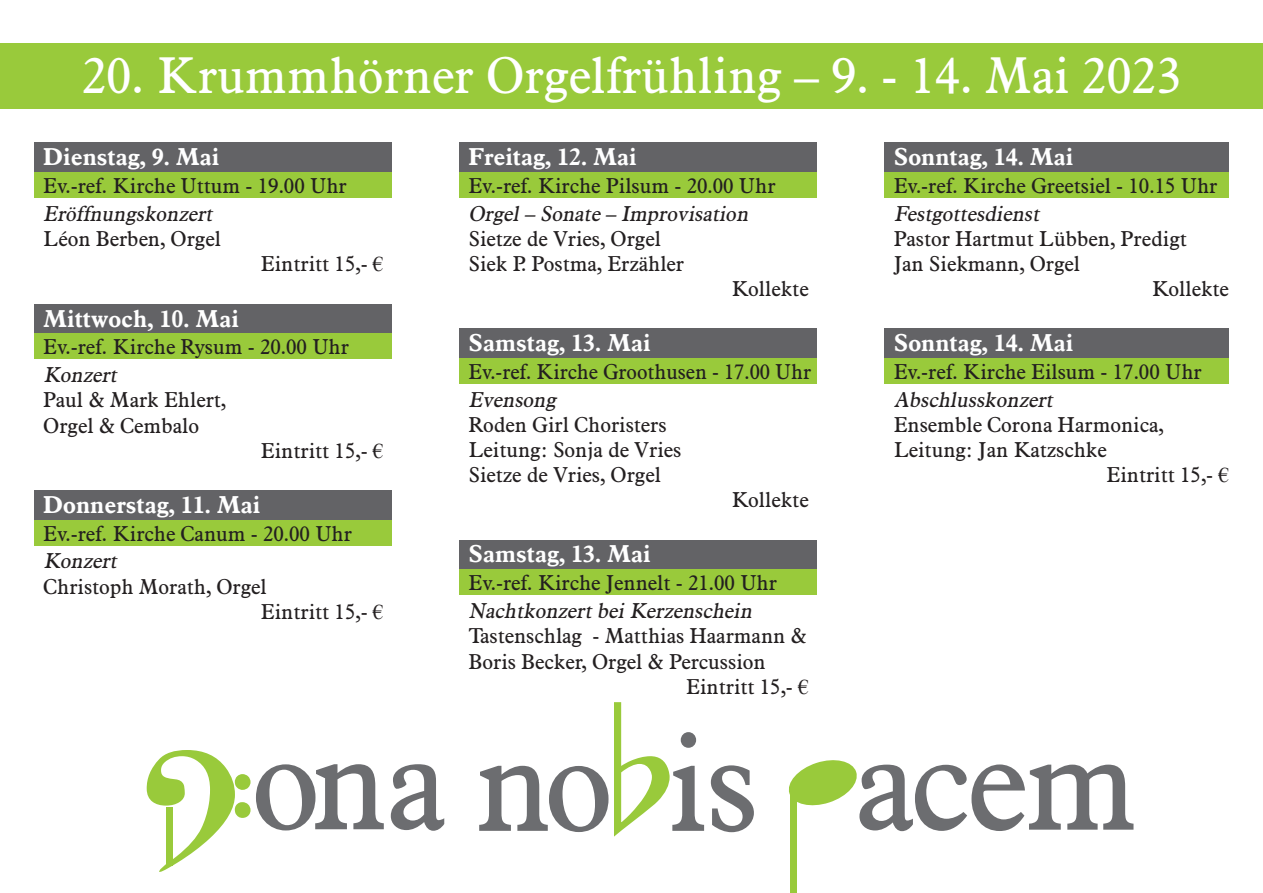
<style>
.page{position:relative;width:1263px;height:893px;background:#fff}
.page>*{position:absolute;margin:0;border:0;box-sizing:border-box;transform-origin:0 0}
.t1{font:50.4px "Aldine 721 BT";color:#fff}
.t2{font:700 24px "Aldine 721 BT";color:#fff}
.t3{font:21px/25.2px "Aldine 721 BT";color:#231f20}
.t4{font:italic 21px "Aldine 721 BT";color:#231f20}
.s1{font-family:"Times New Roman"}
</style>
<div class="page">
<svg style="left:479px;top:702px;width:275px;height:135px"></svg>
<svg style="left:146px;top:750px;width:298px;height:122px"></svg>
<div style="left:166px;top:807px;width:6px;height:59px;background:#99ca3b"></div>
<svg style="left:788px;top:760px;width:345px;height:71px"></svg>
<div style="left:790px;top:785px;width:7px;height:108px;background:#99ca3b"></div>
<div style="left:0;top:43px;width:1263px;height:65px;background:#99ca3b"></div>
<div style="left:34px;top:142px;width:357px;height:30px;background:#636366"></div>
<div style="left:459px;top:142px;width:357px;height:30px;background:#636366"></div>
<div style="left:884px;top:142px;width:345px;height:30px;background:#636366"></div>
<div style="left:34px;top:304px;width:357px;height:30px;background:#636366"></div>
<div style="left:459px;top:328px;width:357px;height:30px;background:#636366"></div>
<div style="left:884px;top:328px;width:345px;height:30px;background:#636366"></div>
<div style="left:34px;top:490px;width:357px;height:30px;background:#636366"></div>
<div style="left:459px;top:540px;width:357px;height:30px;background:#636366"></div>
<div style="left:34px;top:172px;width:357px;height:26px;background:#99ca3b"></div>
<div style="left:459px;top:172px;width:357px;height:26px;background:#99ca3b"></div>
<div style="left:884px;top:172px;width:345px;height:26px;background:#99ca3b"></div>
<div style="left:34px;top:334px;width:357px;height:25px;background:#99ca3b"></div>
<div style="left:459px;top:358px;width:357px;height:25px;background:#99ca3b"></div>
<div style="left:884px;top:358px;width:345px;height:25px;background:#99ca3b"></div>
<div style="left:34px;top:520px;width:357px;height:25px;background:#99ca3b"></div>
<div style="left:459px;top:570px;width:357px;height:25px;background:#99ca3b"></div>
<h1 class="t1" style="left:82px;top:44px;width:1101px">20. Krummhörner Orgelfrühling – 9. - 14. Mai 2023</h1>
<p class="t2" style="left:43px;top:142px;width:178px">Dienstag, 9. Mai</p>
<p class="t2" style="left:468px;top:142px;width:170px">Freitag, 12. Mai</p>
<p class="t2" style="left:894px;top:142px;width:181px">Sonntag, 14. Mai</p>
<p class="t3" style="left:43px;top:173px;width:305px">Ev.-ref. Kirche Uttum - 19.00 Uhr</p>
<p class="t3" style="left:468px;top:173px;width:309px">Ev.-ref. Kirche Pilsum - 20.00 Uhr</p>
<p class="t3" style="left:894px;top:173px;width:325px">Ev.-ref. Kirche Greetsiel - 10.15 Uhr</p>
<p class="t4" style="left:43px;top:201px;width:175px">Eröffnungskonzert</p>
<p class="t3" style="left:43px;top:226px;width:179px">Léon Berben, Orgel</p>
<p class="t2" style="left:43px;top:303px;width:197px">Mittwoch, 10. Mai</p>
<p class="t3" style="left:261px;top:251px;width:124px">Eintritt 15,- <span class="s1">€</span></p>
<p class="t3" style="left:43px;top:334px;width:307px">Ev.-ref. Kirche Rysum - 20.00 Uhr</p>
<p class="t4" style="left:43px;top:362px;width:79px">Konzert</p>
<p class="t3" style="left:43px;top:387px;width:184px">Paul &amp; Mark Ehlert,<br>Orgel &amp; Cembalo</p>
<p class="t3" style="left:261px;top:438px;width:124px">Eintritt 15,- <span class="s1">€</span></p>
<p class="t2" style="left:43px;top:490px;width:218px">Donnerstag, 11. Mai</p>
<p class="t3" style="left:43px;top:520px;width:310px">Ev.-ref. Kirche Canum - 20.00 Uhr</p>
<p class="t4" style="left:43px;top:548px;width:79px">Konzert</p>
<p class="t3" style="left:261px;top:573px;width:124px;text-indent:-218px">Christoph Morath, Orgel<br>Eintritt 15,- <span class="s1">€</span></p>
<p class="t4" style="left:468px;top:201px;width:286px">Orgel– Sonate – Improvisation</p>
<p class="t3" style="left:468px;top:226px;width:217px">Sietze de Vries, Orgel<br>Siek P. Postma, Erzähler</p>
<p class="t3" style="left:731px;top:276px;width:79px">Kollekte</p>
<p class="t4" style="left:894px;top:201px;width:151px">Festgottesdienst</p>
<p class="t3" style="left:894px;top:226px;width:295px">Pastor Hartmut Lübben, Predigt</p>
<p class="t3" style="left:894px;top:251px;width:188px">Jan Siekmann, Orgel</p>
<p class="t3" style="left:1152px;top:276px;width:79px">Kollekte</p>
<p class="t2" style="left:468px;top:328px;width:184px">Samstag, 13. Mai</p>
<p class="t2" style="left:894px;top:328px;width:181px">Sonntag, 14. Mai</p>
<p class="t3" style="left:468px;top:359px;width:344px">Ev.-ref. Kirche Groothusen - 17.00 Uhr</p>
<p class="t3" style="left:894px;top:359px;width:309px">Ev.-ref. Kirche Eilsum - 17.00 Uhr</p>
<p class="t4" style="left:468px;top:386px;width:93px">Evensong</p>
<p class="t3" style="left:468px;top:412px;width:214px">Roden Girl Choristers<br>Leitung: Sonja de Vries<br>Sietze de Vries, Orgel</p>
<p class="t2" style="left:468px;top:539px;width:184px">Samstag, 13. Mai</p>
<p class="t3" style="left:731px;top:487px;width:79px">Kollekte</p>
<p class="t3" style="left:468px;top:570px;width:310px">Ev.-ref. Kirche Jennelt - 21.00 Uhr</p>
<p class="t4" style="left:468px;top:598px;width:289px">NachtkonzertbeiKerzenschein</p>
<p class="t3" style="left:468px;top:623px;width:340px">Tastenschlag - Matthias Haarmann &amp;</p>
<p class="t3" style="left:468px;top:648px;width:299px">Boris Becker, Orgel &amp; Percussion</p>
<p class="t3" style="left:686px;top:674px;width:124px">Eintritt 15,- <span class="s1">€</span></p>
<p class="t4" style="left:894px;top:386px;width:165px">Abschlusskonzert</p>
<p class="t3" style="left:894px;top:412px;width:271px">Ensemble Corona Harmonica,</p>
<p class="t3" style="left:894px;top:437px;width:215px">Leitung: Jan Katzschke</p>
<p class="t3" style="left:1106px;top:462px;width:124px">Eintritt 15,- <span class="s1">€</span></p>
</div>
